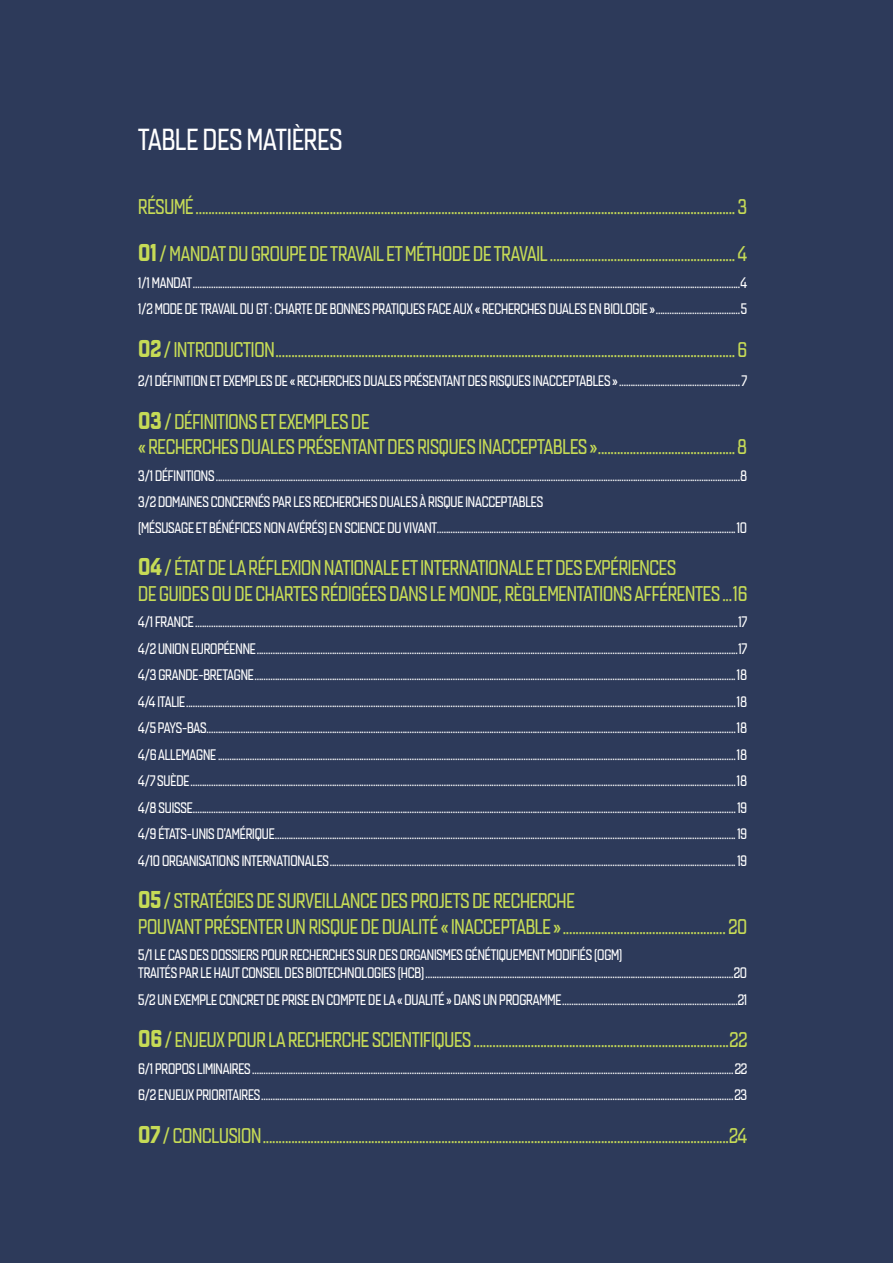
<style>
.page{position:relative;width:893px;height:1263px;background:#2d3a5a}
.page>*{position:absolute;margin:0;border:0;box-sizing:border-box;transform-origin:0 0}
.t1{font:30px "Quarca Con Reg";color:#fff}
.t2{font:21px/25.5px "Quarca Con Reg";letter-spacing:-.01em;color:#c6db56}
.t3{font:15px/26.5px "Quarca Con Reg";letter-spacing:-.01em;color:#fff}
.s1{font-family:"Quarca Con Bol";font-size:24px}
</style>
<div class="page">
<h1 class="t1" style="left:138px;top:122px;width:206px">TABLE DES MATIÈRES</h1>
<h2 class="t2" style="left:138px;top:194px;width:611px">RÉSUMÉ......................................................................................................................................................................... 3</h2>
<h2 class="t2" style="left:138px;top:241px;width:611px"><span class="s1">01</span> / MANDAT DU GROUPE DE TRAVAIL ET MÉTHODE DE TRAVAIL.......................................................... 4</h2>
<p class="t3" style="left:138px;top:269px;width:611px">1/1 MANDAT................................................................................................................................................................................................................................................4<br>1/2 MODE DE TRAVAIL DU GT: CHARTE DE BONNES PRATIQUES FACE AUX «RECHERCHES DUALES EN BIOLOGIE».....................................5</p>
<h2 class="t2" style="left:138px;top:337px;width:610px"><span class="s1">02</span> / INTRODUCTION................................................................................................................................................6</h2>
<p class="t3" style="left:138px;top:368px;width:610px">2/1 DÉFINITION ET EXEMPLES DE «RECHERCHES DUALES PRÉSENTANT DES RISQUES INACCEPTABLES».....................................................7</p>
<h2 class="t2" style="left:138px;top:409px;width:611px"><span class="s1">03</span> / DÉFINITIONS ET EXEMPLES DE<br>«RECHERCHES DUALES PRÉSENTANT DES RISQUES INACCEPTABLES»...........................................8</h2>
<p class="t3" style="left:138px;top:462px;width:611px;line-height:26px">3/1 DÉFINITIONS......................................................................................................................................................................................................................................8<br>3/2 DOMAINES CONCERNÉS PAR LES RECHERCHES DUALES À RISQUE INACCEPTABLES<br>(MÉSUSAGE ET BÉNÉFICES NON AVÉRÉS) EN SCIENCE DU VIVANT...................................................................................................................................10</p>
<h2 class="t2" style="left:138px;top:555px;width:611px"><span class="s1">04</span> / ÉTAT DE LA RÉFLEXION NATIONALE ET INTERNATIONALE ET DES EXPÉRIENCES<br>DE GUIDES OU DE CHARTES RÉDIGÉES DANS LE MONDE, RÈGLEMENTATIONS AFFÉRENTES...16</h2>
<p class="t3" style="left:138px;top:609px;width:611px;text-align:justify">4/1 FRANCE..............................................................................................................................................................................................................................................17<br>4/2 UNION EUROPÉENNE...................................................................................................................................................................................................................17<br>4/3 GRANDE-BRETAGNE...................................................................................................................................................................................................................18<br>4/4 ITALIE.................................................................................................................................................................................................................................................18<br>4/5 PAYS-BAS........................................................................................................................................................................................................................................18<br>4/6 ALLEMAGNE...................................................................................................................................................................................................................................18<br>4/7 SUÈDE...............................................................................................................................................................................................................................................18<br>4/8 SUISSE..............................................................................................................................................................................................................................................19<br>4/9 ÉTATS-UNIS D’AMÉRIQUE..........................................................................................................................................................................................................19<br>4/10 ORGANISATIONS INTERNATIONALES..................................................................................................................................................................................19</p>
<h2 class="t2" style="left:138px;top:888px;width:611px"><span class="s1">05</span> / STRATÉGIES DE SURVEILLANCE DES PROJETS DE RECHERCHE<br>POUVANT PRÉSENTER UN RISQUE DE DUALITÉ «INACCEPTABLE»................................................... 20</h2>
<p class="t3" style="left:138px;top:946px;width:611px;line-height:18px">5/1 LE CAS DES DOSSIERS POUR RECHERCHES SUR DES ORGANISMES GÉNÉTIQUEMENT MODIFIÉS (OGM)<br>TRAITÉS PAR LE HAUT CONSEIL DES BIOTECHNOLOGIES (HCB).......................................................................................................................................20</p>
<p class="t3" style="left:138px;top:986px;width:611px">5/2 UN EXEMPLE CONCRET DE PRISE EN COMPTE DE LA «DUALITÉ» DANS UN PROGRAMME.............................................................................21</p>
<h2 class="t2" style="left:138px;top:1027px;width:610px"><span class="s1">06</span> / ENJEUX POUR LA RECHERCHE SCIENTIFIQUES................................................................................22</h2>
<p class="t3" style="left:138px;top:1055px;width:611px">6/1 PROPOS LIMINAIRES...................................................................................................................................................................................................................22<br>6/2 ENJEUX PRIORITAIRES...............................................................................................................................................................................................................23</p>
<h2 class="t2" style="left:138px;top:1123px;width:610px"><span class="s1">07</span> / CONCLUSION..................................................................................................................................................24</h2>
</div>
